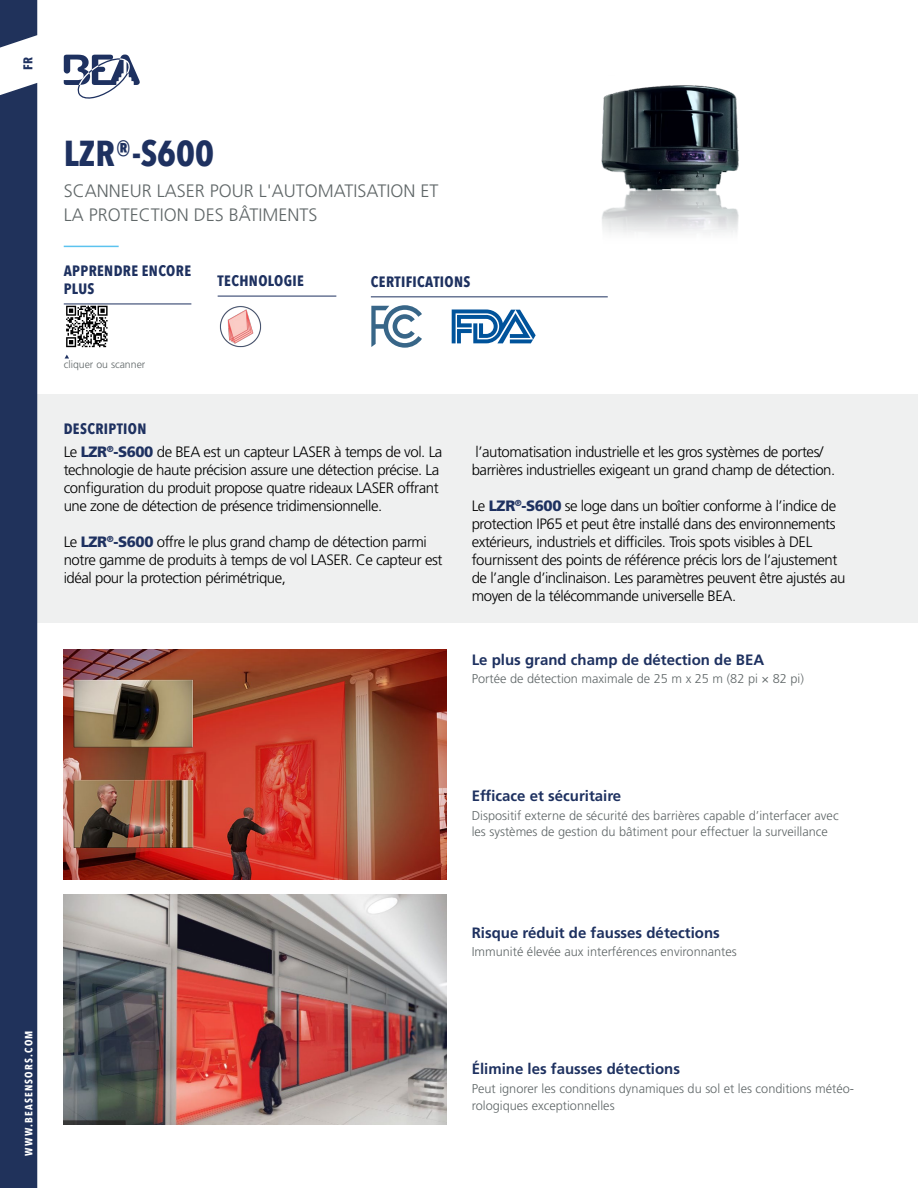
<style>
.page{position:relative;width:918px;height:1188px;background:#fff}
.page>*{position:absolute;margin:0;border:0;box-sizing:border-box;transform-origin:0 0}
.t1{font:700 36px "Avenir Next Condensed";color:#1e3160}
.t2{font:300 18px/24px "Frutiger LT Std";color:#606768}
.t3{font:300 15px/18px "Frutiger LT Std";letter-spacing:-.03em;color:#000}
.t4{font:700 15px "Frutiger LT Std";color:#1e3160}
.t5{font:700 15px/18px "Avenir Next Condensed";letter-spacing:.025em;color:#1e3160}
.t6{font:300 12.75px/16.5px "Frutiger LT Std";color:#606768}
.t7{font:700 12.75px "Avenir Next Condensed";color:#1e3160}
.t8{font:700 10.5px "Avenir Next Condensed";letter-spacing:.12em;color:#fff}
.t9{font:300 10.5px "Frutiger LT Std";color:#606768}
.s1{font-weight:900;color:#1e3160}
</style>
<div class="page">
<div style="left:15px;top:395px;width:903px;height:228px;background:#eff0f0"></div>
<div style="left:0;top:83px;width:37px;height:1105px;background:#20325b"></div>
<svg style="left:0;top:0;width:37px;height:48px"></svg>
<svg style="left:64px;top:55px;width:76px;height:44px"></svg>
<svg style="left:65px;top:355px;width:4px;height:4px"></svg>
<img style="left:64px;top:894px;width:382px;height:230px">
<svg style="left:66px;top:306px;width:42px;height:41px"></svg>
<img style="left:219px;top:306px;width:43px;height:42px">
<img style="left:64px;top:650px;width:382px;height:229px">
<img style="left:601px;top:85px;width:138px;height:148px">
<svg style="left:371px;top:305px;width:51px;height:43px"></svg>
<svg style="left:452px;top:309px;width:84px;height:34px"></svg>
<hr style="left:64px;top:246px;width:55px;height:1px;background:#5cc3ef">
<hr style="left:218px;top:296px;width:118px;height:1px;background:#1e3160">
<hr style="left:371px;top:296px;width:237px;height:1px;background:#1e3160">
<hr style="left:64px;top:304px;width:127px;height:1px;background:#1e3160">
<p class="t7" style="left:20px;top:70px;width:15px;rotate:-90deg">FR</p>
<h1 class="t1" style="left:64px;top:131px;width:152px">LZR®-S600</h1>
<p class="t2" style="left:64px;top:179px;width:376px">SCANNEUR LASER POUR L'AUTOMATISATION ET<br>LA PROTECTION DES BÂTIMENTS</p>
<p class="t5" style="left:64px;top:262px;width:129px">APPRENDRE ENCORE<br>PLUS</p>
<p class="t9" style="left:64px;top:359px;width:83px">cliquer ou scanner</p>
<p class="t5" style="left:218px;top:272px;width:88px">TECHNOLOGIE</p>
<p class="t5" style="left:371px;top:273px;width:101px">CERTIFICATIONS</p>
<p class="t5" style="left:64px;top:420px;width:84px">DESCRIPTION</p>
<p class="t3" style="left:64px;top:443px;width:380px">Le <span class="s1">LZR</span><sup>®</sup><span class="s1">-S600</span> de BEA est un capteur LASER à temps de vol. La technologie de haute précision assure une détection précise. La configuration du produit propose quatre rideaux LASER offrant une zone de détection de présence tridimensionnelle.</p>
<p class="t3" style="left:64px;top:533px;width:380px">Le <span class="s1">LZR</span><sup>®</sup><span class="s1">-S600</span> offre le plus grand champ de détection parmi notre gamme de produits à temps de vol LASER. Ce capteur est idéal pour la protection périmétrique,</p>
<p class="t3" style="left:472px;top:443px;width:365px">l’automatisation industrielle et les gros systèmes de portes/ barrières industrielles exigeant un grand champ de détection.</p>
<p class="t3" style="left:472px;top:497px;width:375px">Le <span class="s1">LZR</span><sup>®</sup><span class="s1">-S600</span> se loge dans un boîtier conforme à l’indice de protection IP65 et peut être installé dans des environnements extérieurs, industriels et difficiles. Trois spots visibles à DEL fournissent des points de référence précis lors de l’ajustement de l’angle d’inclinaison. Les paramètres peuvent être ajustés au moyen de la télécommande universelle BEA.</p>
<p class="t4" style="left:472px;top:650px;width:294px">Le plus grand champ de détection de BEA</p>
<p class="t6" style="left:472px;top:671px;width:334px">Portée de détection maximale de 25 m x 25 m (82 pi × 82 pi)</p>
<p class="t8" style="left:22px;top:1156px;width:127px;rotate:-90deg">WWW.BEASENSORS.COM</p>
<p class="t4" style="left:472px;top:787px;width:151px">Efficace et sécuritaire</p>
<p class="t6" style="left:472px;top:807px;width:368px">Dispositif externe de sécurité des barrières capable d’interfacer avec les systèmes de gestion du bâtiment pour effectuer la surveillance</p>
<p class="t4" style="left:472px;top:924px;width:250px">Risque réduit de fausses détections</p>
<p class="t6" style="left:472px;top:944px;width:267px">Immunité élevée aux interférences environnantes</p>
<p class="t4" style="left:472px;top:1060px;width:210px">Élimine les fausses détections</p>
<p class="t6" style="left:472px;top:1081px;width:384px">Peut ignorer les conditions dynamiques du sol et les conditions météo&shy;rologiques exceptionnelles</p>
</div>
